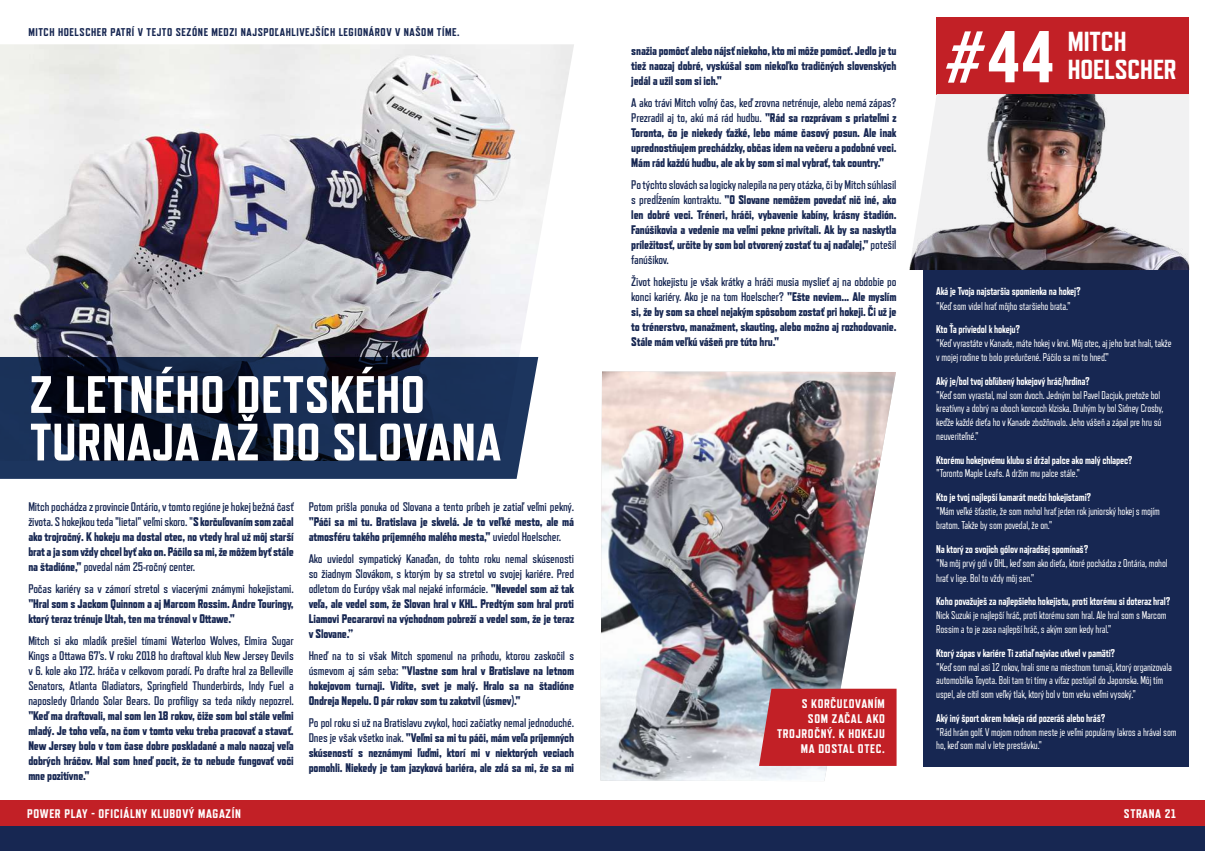
<style>
.page{position:relative;width:1205px;height:851px;background:#fff}
.page>*{position:absolute;margin:0;border:0;box-sizing:border-box;transform-origin:0 0}
.t1{font:800 73.25px "Refrigerator Deluxe";color:#fff}
.t2{font:800 52.5px/47.5px "Refrigerator Deluxe";letter-spacing:.01em;color:#fff}
.t3{font:800 27.5px "Refrigerator Deluxe";color:#fff}
.t4{font:800 12.5px/15px "Refrigerator Deluxe";letter-spacing:-.015em;color:#172752;text-align:justify;scale:.95 1}
.t5{font:700 12.5px/15px "Refrigerator Deluxe";letter-spacing:-.015em;color:#172752;text-align:justify;scale:.95 1}
.t6{font:800 12.5px/15px "Refrigerator Deluxe";letter-spacing:.05em;color:#fff;text-align:right}
.t7{font:11.25px/13.8px "Refrigerator Deluxe";letter-spacing:-.015em;color:#fff;scale:.9 1}
.t8{font:800 11.25px "Refrigerator Deluxe";letter-spacing:-.015em;color:#fff;scale:.9 1}
.t9{font:800 11.25px "Refrigerator Deluxe";letter-spacing:.05em;color:#172752}
.s1{font-weight:700}
.s2{font-weight:800}
</style>
<div class="page">
<img style="left:0;top:44px;width:574px;height:314px">
<svg style="left:0;top:357px;width:538px;height:122px;background:#162643"></svg>
<div style="left:936px;top:18px;width:253px;height:77px;background:#c22026"></div>
<div style="left:924px;top:270px;width:265px;height:496px;background:#172752"></div>
<img style="left:909px;top:94px;width:280px;height:176px">
<svg style="left:946px;top:31px;width:39px;height:52px"></svg>
<div style="left:0;top:800px;width:1205px;height:26px;background:#c22026"></div>
<div style="left:0;top:826px;width:1205px;height:24px;background:#172752"></div>
<img style="left:600px;top:371px;width:296px;height:410px">
<div style="left:759px;top:688px;width:137px;height:77px;background:#c22026"></div>
<p class="t9" style="left:28px;top:25px;width:433px">MITCH HOELSCHER PATRÍ V TEJTO SEZÓNE MEDZI NAJSPOĽAHLIVEJŠÍCH LEGIONÁROV V NAŠOM TÍME.</p>
<h2 class="t2" style="left:30px;top:370px;width:473px">Z LETNÉHO DETSKÉHO<br>TURNAJA AŽ DO SLOVANA</h2>
<p class="t4" style="left:28px;top:498px;width:281px"><span class="s1">Mitch pochádza z provincie Ontário, v tomto regióne je hokej bežná časť života. S hokejkou teda "lietal" veľmi skoro. "</span>S korčuľovaním som začal ako trojročný. K hokeju ma dostal otec, no vtedy hral už môj starší brat a ja som vždy chcel byť ako on. Páčilo sa mi, že môžem byť stále na štadióne," <span class="s1">povedal nám 25-ročný center.</span></p>
<p class="t5" style="left:28px;top:580px;width:281px">Počas kariéry sa v zámorí stretol s viacerými známymi hokejistami.</p>
<p class="t4" style="left:28px;top:595px;width:281px">"Hral som s Jackom Quinnom a aj Marcom Rossim. Andre Touringy, ktorý teraz trénuje Utah, ten ma trénoval v Ottawe."</p>
<p class="t5" style="left:28px;top:633px;width:281px">Mitch si ako mladík prešiel tímami Waterloo Wolves, Elmira Sugar Kings a Ottawa 67's. V roku 2018 ho draftoval klub New Jersey Devils v 6. kole ako 172. hráča v celkovom poradí. Po drafte hral za Belleville Senators, Atlanta Gladiators, Springfield Thunderbirds, Indy Fuel a naposledy Orlando Solar Bears. Do profiligy sa teda nikdy nepozrel.</p>
<p class="t4" style="left:28px;top:707px;width:281px">"Keď ma draftovali, mal som len 18 rokov, čiže som bol stále veľmi mladý. Je toho veľa, na čom v tomto veku treba pracovať a stavať.<br>New Jersey bolo v tom čase dobre poskladané a malo naozaj veľa dobrých hráčov. Mal som hneď pocit, že to nebude fungovať voči mne pozitívne."</p>
<p class="t5" style="left:309px;top:498px;width:281px">Potom prišla ponuka od Slovana a tento príbeh je zatiaľ veľmi pekný.</p>
<p class="t4" style="left:309px;top:513px;width:281px">"Páči sa mi tu. Bratislava je skvelá. Je to veľké mesto, ale má atmosféru takého príjemného malého mesta," <span class="s1">uviedol Hoelscher.</span></p>
<p class="t5" style="left:309px;top:550px;width:281px">Ako uviedol sympatický Kanaďan, do tohto roku nemal skúsenosti so žiadnym Slovákom, s ktorým by sa stretol vo svojej kariére. Pred odletom do Európy však mal nejaké informácie. <span class="s2">"Nevedel som až tak veľa, ale vedel som, že Slovan hral v KHL. Predtým som hral proti Liamovi Pecararovi na východnom pobreží a vedel som, že je teraz v Slovane.”</span></p>
<p class="t4" style="left:309px;top:647px;width:281px"><span class="s1">Hneď na to si však Mitch spomenul na príhodu, ktorou zaskočil s úsmevom aj sám seba:</span> "Vlastne som hral v Bratislave na letnom hokejovom turnaji. Vidíte, svet je malý. Hralo sa na štadióne Ondreja Nepelu. O pár rokov som tu zakotvil (úsmev)."</p>
<p class="t4" style="left:309px;top:714px;width:281px"><span class="s1">Po pol roku si už na Bratislavu zvykol, hoci začiatky nemal jednoduché.<br>Dnes je však všetko inak.</span> "Veľmi sa mi tu páči, mám veľa príjemných skúseností s neznámymi ľuďmi, ktorí mi v niektorých veciach pomohli. Niekedy je tam jazyková bariéra, ale zdá sa mi, že sa mi</p>
<p class="t4" style="left:631px;top:43px;width:281px">snažia pomôcť alebo nájsť niekoho, kto mi môže pomôcť. Jedlo je tu tiež naozaj dobré, vyskúšal som niekoľko tradičných slovenských jedál a užil som si ich."</p>
<p class="t4" style="left:631px;top:95px;width:281px"><span class="s1">A ako trávi Mitch voľný čas, keď zrovna netrénuje, alebo nemá zápas?<br>Prezradil aj to, akú má rád hudbu.</span> "Rád sa rozprávam s priateľmi z Toronta, čo je niekedy ťažké, lebo máme časový posun. Ale inak uprednostňujem prechádzky, občas idem na večeru a podobné veci.<br>Mám rád každú hudbu, ale ak by som si mal vybrať, tak country."</p>
<p class="t4" style="left:631px;top:177px;width:281px"><span class="s1">Po týchto slovách sa logicky nalepila na pery otázka, či by Mitch súhlasil s predĺžením kontraktu.</span> "O Slovane nemôžem povedať nič iné, ako len dobré veci. Tréneri, hráči, vybavenie kabíny, krásny štadión.<br>Fanúšikovia a vedenie ma veľmi pekne privítali. Ak by sa naskytla príležitosť, určite by som bol otvorený zostať tu aj naďalej," <span class="s1">potešil fanúšikov.</span></p>
<p class="t4" style="left:631px;top:274px;width:281px"><span class="s1">Život hokejistu je však krátky a hráči musia myslieť aj na obdobie po konci kariéry. Ako je na tom Hoelscher?</span> "Ešte neviem... Ale myslím si, že by som sa chcel nejakým spôsobom zostať pri hokeji. Či už je to trénerstvo, manažment, skauting, alebo možno aj rozhodovanie.<br>Stále mám veľkú vášeň pre túto hru."</p>
<p class="t6" style="left:777px;top:696px;width:109px">S KORČUĽOVANÍM<br>SOM ZAČAL AKO<br>TROJROČNÝ. K HOKEJU<br>MA DOSTAL OTEC.</p>
<h1 class="t1" style="left:986px;top:15px;width:70px">44</h1>
<h3 class="t3" style="left:1067px;top:25px;width:60px">MITCH</h3>
<h3 class="t3" style="left:1067px;top:54px;width:110px">HOELSCHER</h3>
<p class="t8" style="left:936px;top:284px;width:162px">Aká je Tvoja najstaršia spomienka na hokej?</p>
<p class="t7" style="left:936px;top:299px;width:151px">"Keď som videl hrať môjho staršieho brata."</p>
<p class="t8" style="left:936px;top:323px;width:95px">Kto Ťa priviedol k hokeju?</p>
<p class="t7" style="left:936px;top:336px;width:263px">"Keď vyrastáte v Kanade, máte hokej v krvi. Môj otec, aj jeho brat hrali, takže v mojej rodine to bolo predurčené. Páčilo sa mi to hneď."</p>
<p class="t8" style="left:936px;top:374px;width:172px">Aký je/bol tvoj obľúbený hokejový hráč/hrdina?</p>
<p class="t7" style="left:936px;top:388px;width:254px">"Keď som vyrastal, mal som dvoch. Jedným bol Pavel Dacjuk, pretože bol kreatívny a dobrý na oboch koncoch klziska. Druhým by bol Sidney Crosby, keďže každé dieťa ho v Kanade zbožňovalo. Jeho vášeň a zápal pre hru sú neuveriteľné."</p>
<p class="t8" style="left:936px;top:453px;width:220px">Ktorému hokejovému klubu si držal palce ako malý chlapec?</p>
<p class="t7" style="left:936px;top:467px;width:161px">"Toronto Maple Leafs. A držím mu palce stále."</p>
<p class="t8" style="left:936px;top:491px;width:174px">Kto je tvoj najlepší kamarát medzi hokejistami?</p>
<p class="t7" style="left:936px;top:504px;width:250px">"Mám veľké šťastie, že som mohol hrať jeden rok juniorský hokej s mojím bratom. Takže by som povedal, že on."</p>
<p class="t8" style="left:936px;top:542px;width:170px">Na ktorý zo svojich gólov najradšej spomínaš?</p>
<p class="t7" style="left:936px;top:555px;width:258px;line-height:15px">"Na môj prvý gól v OHL, keď som ako dieťa, ktoré pochádza z Ontária, mohol hrať v lige. Bol to vždy môj sen."</p>
<p class="t8" style="left:936px;top:595px;width:262px">Koho považuješ za najlepšieho hokejistu, proti ktorému si doteraz hral?</p>
<p class="t7" style="left:936px;top:608px;width:257px">Nick Suzuki je najlepší hráč, proti ktorému som hral. Ale hral som s Marcom<br>Rossim a to je zasa najlepší hráč, s akým som kedy hral."</p>
<p class="t8" style="left:936px;top:646px;width:200px">Ktorý zápas v kariére Ti zatiaľ najviac utkvel v pamäti?</p>
<p class="t7" style="left:936px;top:659px;width:263px">"Keď som mal asi 12 rokov, hrali sme na miestnom turnaji, ktorý organizovala automobilka Toyota. Boli tam tri tímy a víťaz postúpil do Japonska. Môj tím uspel, ale cítil som veľký tlak, ktorý bol v tom veku veľmi vysoký."</p>
<p class="t8" style="left:936px;top:711px;width:190px">Aký iný šport okrem hokeja rád pozeráš alebo hráš?</p>
<p class="t7" style="left:936px;top:725px;width:268px">"Rád hrám golf. V mojom rodnom meste je veľmi populárny lakros a hrával som ho, keď som mal v lete prestávku."</p>
<p class="t6" style="left:27px;top:806px;width:215px">POWER PLAY - OFICIÁLNY KLUBOVÝ MAGAZÍN</p>
<p class="t6" style="left:1124px;top:806px;width:54px">STRANA 21</p>
</div>
